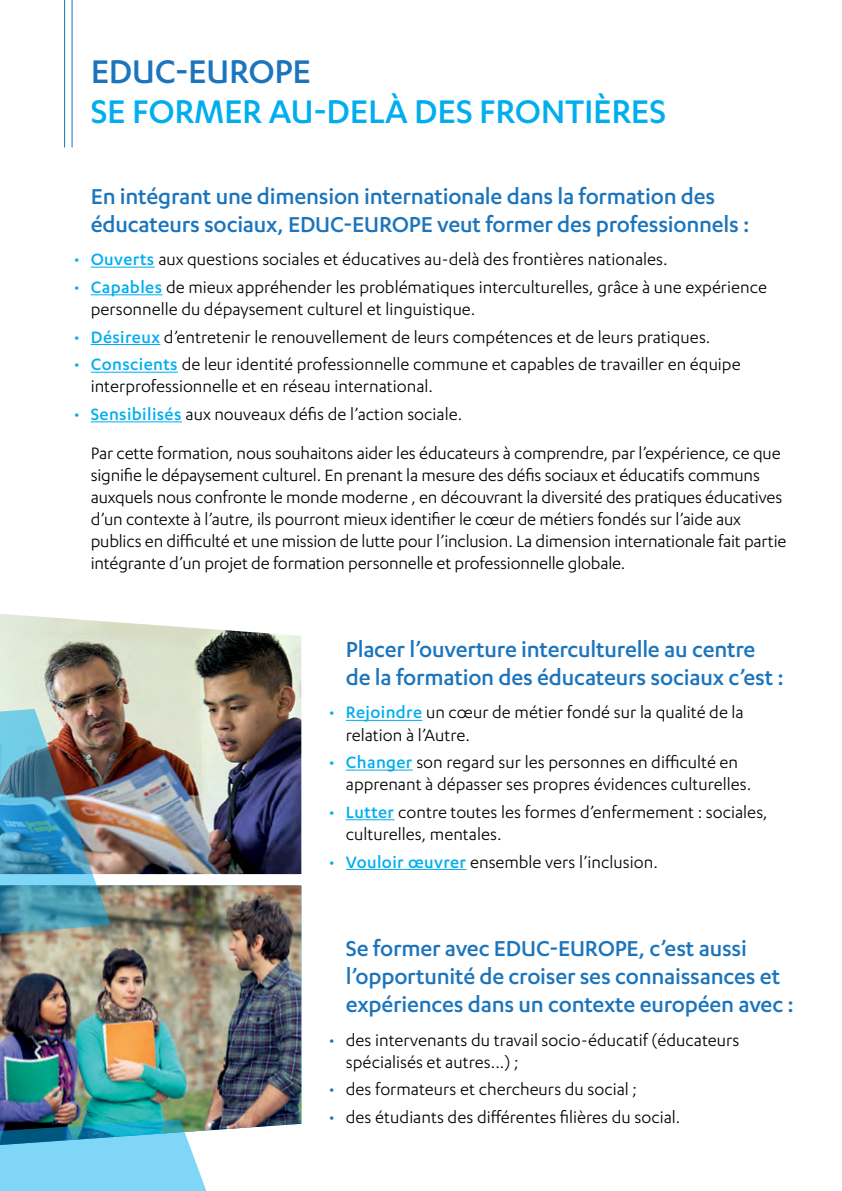
<style>
.page{position:relative;width:842px;height:1191px;background:#fff}
.page>*{position:absolute;margin:0;border:0;box-sizing:border-box;transform-origin:0 0}
.t1{font:500 38px "Karbon";letter-spacing:-.01em;color:#00aeef}
.t2{font:500 38px "Karbon";letter-spacing:-.01em;color:#1c75bc}
.t3{font:500 25px/28px "Karbon";letter-spacing:-.01em;color:#1c75bc}
.t4{font:19px/22px "Karbon";color:#000}
.s1{color:#00aeef}
.s2{font-weight:500;color:#00aeef}
.s3{color:#1c75bc}
</style>
<div class="page">
<hr style="left:91px;top:267px;width:64px;height:1px;background:#00aeef">
<hr style="left:91px;top:294px;width:71px;height:1px;background:#00aeef">
<hr style="left:91px;top:344px;width:69px;height:1px;background:#00aeef">
<hr style="left:91px;top:372px;width:87px;height:1px;background:#00aeef">
<hr style="left:91px;top:421px;width:91px;height:1px;background:#00aeef">
<hr style="left:346px;top:720px;width:76px;height:1px;background:#00aeef">
<hr style="left:346px;top:769px;width:67px;height:1px;background:#00aeef">
<hr style="left:346px;top:819px;width:48px;height:1px;background:#00aeef">
<hr style="left:346px;top:869px;width:120px;height:1px;background:#00aeef">
<hr style="left:72px;top:0;width:1px;height:147px;background:#1c75bc">
<hr style="left:64px;top:0;width:1px;height:147px;background:#1c75bc">
<img style="left:0;top:885px;width:301px;height:245px">
<svg style="left:0;top:1119px;width:213px;height:72px;background:#6ebfda"></svg>
<img style="left:0;top:614px;width:301px;height:260px">
<img style="left:0;top:709px;width:111px;height:226px">
<h1 class="t2" style="left:91px;top:50px;width:217px">Educ-Europe</h1>
<h1 class="t1" style="left:91px;top:90px;width:577px">Se former au-delà des frontières</h1>
<h2 class="t3" style="left:91px;top:181px;width:660px">En intégrant une dimension internationale dans la formation des éducateurs sociaux, Educ-Europe veut former des professionnels :</h2>
<p class="t4" style="left:74px;top:248px;width:595px"><span class="s1">•</span> <span class="s2">Ouverts</span> aux questions sociales et éducatives au-delà des frontières nationales.</p>
<p class="t4" style="left:91px;top:276px;width:678px;text-indent:-17px"><span class="s1">•</span> <span class="s2">Capables</span> de mieux appréhender les problématiques interculturelles, grâce à une expérience personnelle du dépaysement culturel et linguistique.</p>
<p class="t4" style="left:74px;top:325px;width:638px"><span class="s1">•</span> <span class="s2">Désireux</span> d’entretenir le renouvellement de leurs compétences et de leurs pratiques.</p>
<p class="t4" style="left:91px;top:353px;width:651px;text-indent:-17px"><span class="s1">•</span> <span class="s2">Conscients</span> de leur identité professionnelle commune et capables de travailler en équipe interprofessionnelle et en réseau international.</p>
<p class="t4" style="left:91px;top:394px;width:691px;line-height:39px;text-indent:-17px"><span class="s1">•</span> <span class="s2">Sensibilisés</span> aux nouveaux défis de l’action sociale.<br>Par cette formation, nous souhaitons aider les éducateurs à comprendre, par l’expérience, ce que</p>
<p class="t4" style="left:91px;top:464px;width:697px">signifie le dépaysement culturel. En prenant la mesure des défis sociaux et éducatifs communs auxquels nous confronte le monde moderne , en découvrant la diversité des pratiques éducatives d’un contexte à l’autre, ils pourront mieux identifier le cœur de métiers fondés sur l’aide aux publics en difficulté et une mission de lutte pour l’inclusion. La dimension internationale fait partie intégrante d’un projet de formation personnelle et professionnelle globale.</p>
<h2 class="t3" style="left:346px;top:634px;width:439px">Placer l’ouverture interculturelle au centre de la formation des éducateurs sociaux c’est :</h2>
<p class="t4" style="left:346px;top:701px;width:399px;text-indent:-17px"><span class="s1">•</span> <span class="s2">Rejoindre</span> un cœur de métier fondé sur la qualité de la relation à l’Autre.</p>
<p class="t4" style="left:346px;top:751px;width:407px;text-indent:-17px"><span class="s1">•</span> <span class="s2">Changer</span> son regard sur les personnes en difficulté en apprenant à dépasser ses propres évidences culturelles.</p>
<p class="t4" style="left:346px;top:800px;width:423px;text-indent:-17px"><span class="s1">•</span> <span class="s2">Lutter</span> contre toutes les formes d’enfermement : sociales, culturelles, mentales.</p>
<p class="t4" style="left:329px;top:850px;width:331px"><span class="s1">•</span> <span class="s2">Vouloir œuvrer</span> ensemble vers l’inclusion.</p>
<h2 class="t3" style="left:346px;top:933px;width:450px">Se former avec Educ-Europe, c’est aussi l’opportunité de croiser ses connaissances et expériences dans un contexte européen avec :</h2>
<p class="t4" style="left:346px;top:1028px;width:395px;text-indent:-17px"><span class="s3">•</span> des intervenants du travail socio-éducatif (éducateurs spécialisés et autres...) ;</p>
<p class="t4" style="left:329px;top:1078px;width:310px"><span class="s3">•</span> des formateurs et chercheurs du social ;</p>
<p class="t4" style="left:329px;top:1105px;width:353px"><span class="s3">•</span> des étudiants des différentes filières du social.</p>
</div>
